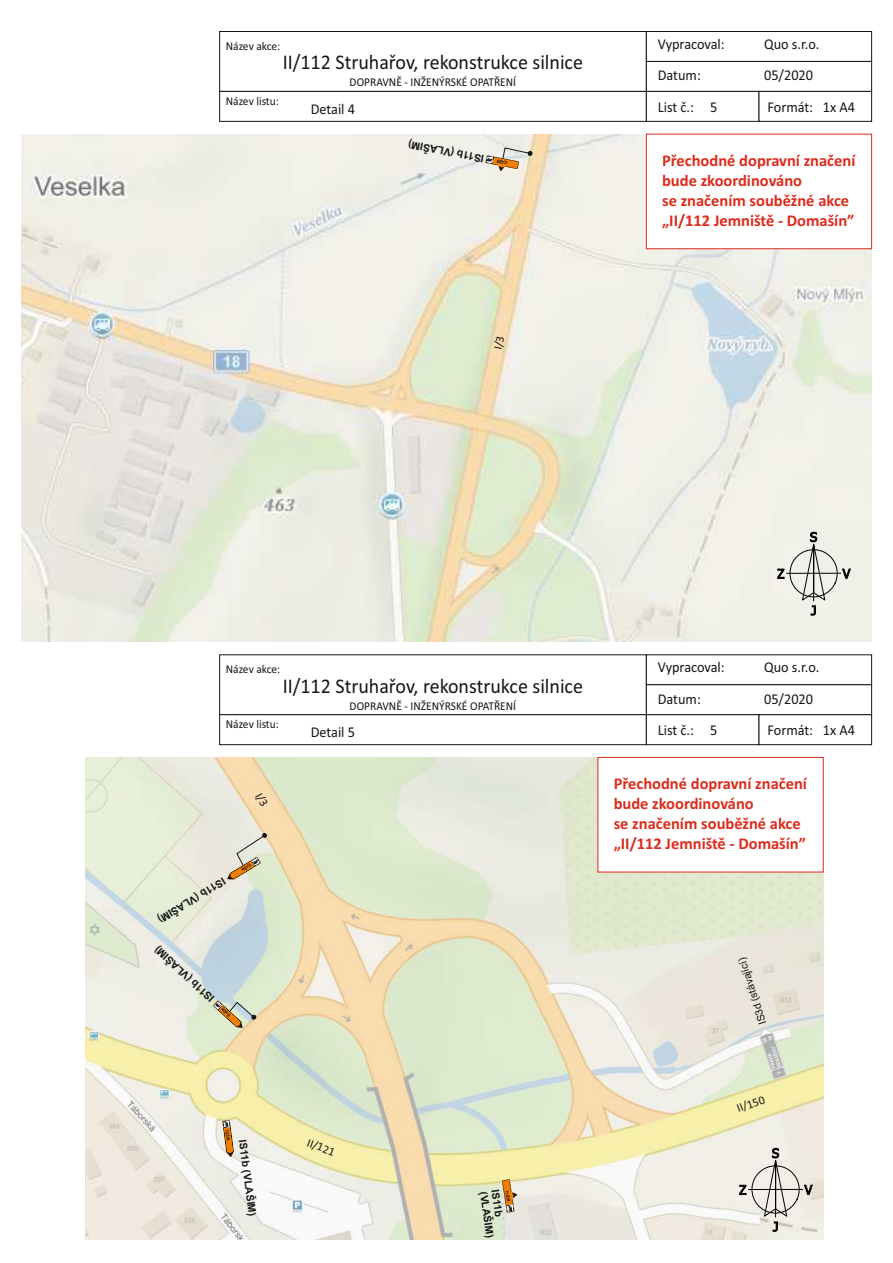
<style>
.page{position:relative;width:893px;height:1263px;background:#fff}
.page>*{position:absolute;margin:0;border:0;box-sizing:border-box;transform-origin:0 0}
.t1{font:21px "Calibri";color:#151616;scale:.95 1}
.t2{font:700 16.5px/20.1px "Calibri";color:#dd2b1c}
.t3{font:15px/31.3px "Calibri";color:#151616;scale:.95 1}
.t4{font:12px "Calibri";color:#151616;scale:.95 1}
.t5{font:12px "Calibri";color:#151616}
.t6{font:700 10.5px/11.9px "Arial";color:#151616}
.t7{font:10.5px "Arial";color:#151616}
.t8{font:5.25px/6.1px "DIN Mittelschrift LT Pro";color:#fff;text-align:right}
.t9{font:4.5px "DIN Engschrift LT Pro";color:#151616}
</style>
<div class="page">
<img style="left:21px;top:134px;width:851px;height:507px">
<img style="left:86px;top:757px;width:737px;height:482px">
<svg style="left:502px;top:1179px;width:15px;height:34px"></svg>
<svg style="left:222px;top:1120px;width:12px;height:37px"></svg>
<svg style="left:760px;top:1029px;width:27px;height:51px"></svg>
<svg style="left:777px;top:532px;width:74px;height:83px;background:#dbdcd5"></svg>
<hr style="left:813px;top:544px;width:1px;height:57px;background:#000">
<svg style="left:739px;top:1148px;width:74px;height:84px;background:#dcd9d2"></svg>
<hr style="left:775px;top:1160px;width:1px;height:57px;background:#000">
<svg style="left:485px;top:148px;width:47px;height:23px"></svg>
<svg style="left:227px;top:833px;width:40px;height:47px;background:#d7cfb8"></svg>
<svg style="left:213px;top:1000px;width:43px;height:28px"></svg>
<svg style="left:219px;top:31px;width:653px;height:91px"></svg>
<svg style="left:219px;top:654px;width:653px;height:91px"></svg>
<svg style="left:646px;top:134px;width:226px;height:115px"></svg>
<svg style="left:598px;top:757px;width:225px;height:115px"></svg>
<svg style="left:255px;top:793px;width:13px;height:14px"></svg>
<svg style="left:494px;top:336px;width:11px;height:13px"></svg>
<p class="t4" style="left:226px;top:41px;width:59px">Název akce:</p>
<p class="t1" style="left:283px;top:54px;width:318px">II/112 Struhařov, rekonstrukce silnice</p>
<p class="t4" style="left:350px;top:77px;width:177px">DOPRAVNĚ - INŽENÝRSKÉ OPATŘENÍ</p>
<p class="t4" style="left:226px;top:96px;width:57px">Název listu:</p>
<p class="t3" style="left:311px;top:94px;width:48px">Detail 4</p>
<p class="t6" style="left:483px;top:164px;width:79px;rotate:-169deg">IS11b (VLAŠIM)</p>
<p class="t9" style="left:507px;top:164px;width:12px;rotate:-169deg">VLAŠIM</p>
<p class="t3" style="left:658px;top:30px;width:72px">Vypracoval:</p>
<p class="t3" style="left:764px;top:30px;width:60px">Quo s.r.o.</p>
<p class="t3" style="left:658px;top:61px;width:64px">Datum:<br>List č.: 5</p>
<p class="t3" style="left:764px;top:61px;width:53px">05/2020</p>
<p class="t3" style="left:767px;top:92px;width:94px">Formát: 1x A4</p>
<p class="t2" style="left:662px;top:151px;width:195px">Přechodné dopravní značení bude zkoordinováno<br>se značením souběžné akce „II/112 Jemniště - Domašín”</p>
<p class="t4" style="left:226px;top:664px;width:59px">Název akce:</p>
<p class="t1" style="left:283px;top:677px;width:318px">II/112 Struhařov, rekonstrukce silnice</p>
<p class="t4" style="left:350px;top:701px;width:177px">DOPRAVNĚ - INŽENÝRSKÉ OPATŘENÍ</p>
<p class="t4" style="left:226px;top:719px;width:57px">Název listu:</p>
<p class="t3" style="left:311px;top:717px;width:48px">Detail 5</p>
<p class="t6" style="left:227px;top:885px;width:79px;rotate:149deg">IS11b (VLAŠIM)</p>
<p class="t6" style="left:210px;top:1003px;width:79px;rotate:-138deg">IS11b (VLAŠIM)</p>
<p class="t9" style="left:229px;top:1017px;width:12px;rotate:-138deg">VLAŠIM</p>
<p class="t9" style="left:252px;top:866px;width:12px;rotate:149deg">VLAŠIM</p>
<p class="t9" style="left:228px;top:1129px;width:12px;rotate:82deg">VLAŠIM</p>
<p class="t6" style="left:247px;top:1139px;width:79px;rotate:82deg">IS11b (VLAŠIM)</p>
<p class="t5" style="left:309px;top:1137px;width:30px;rotate:21deg">II/121</p>
<p class="t6" style="left:500px;top:1189px;width:48px;rotate:81deg">IS11b (VLAŠIM)</p>
<p class="t9" style="left:509px;top:1191px;width:12px;rotate:81deg">VLAŠIM</p>
<p class="t3" style="left:658px;top:653px;width:72px">Vypracoval:</p>
<p class="t3" style="left:764px;top:653px;width:60px">Quo s.r.o.</p>
<p class="t3" style="left:658px;top:684px;width:64px">Datum:<br>List č.: 5</p>
<p class="t3" style="left:764px;top:684px;width:53px">05/2020</p>
<p class="t3" style="left:767px;top:715px;width:94px">Formát: 1x A4</p>
<p class="t2" style="left:614px;top:775px;width:195px">Přechodné dopravní značení bude zkoordinováno<br>se značením souběžné akce „II/112 Jemniště - Domašín”</p>
<p class="t7" style="left:759px;top:1025px;width:72px;rotate:-108deg">IS3d (stávající)</p>
<p class="t8" style="left:772px;top:1070px;width:34px;rotate:-108deg">56<br>BENEŠOV 18</p>
<p class="t8" style="left:772px;top:1070px;width:18px;rotate:-108deg">PRAHA</p>
<p class="t5" style="left:735px;top:1104px;width:30px;rotate:-20deg">II/150</p>
</div>
